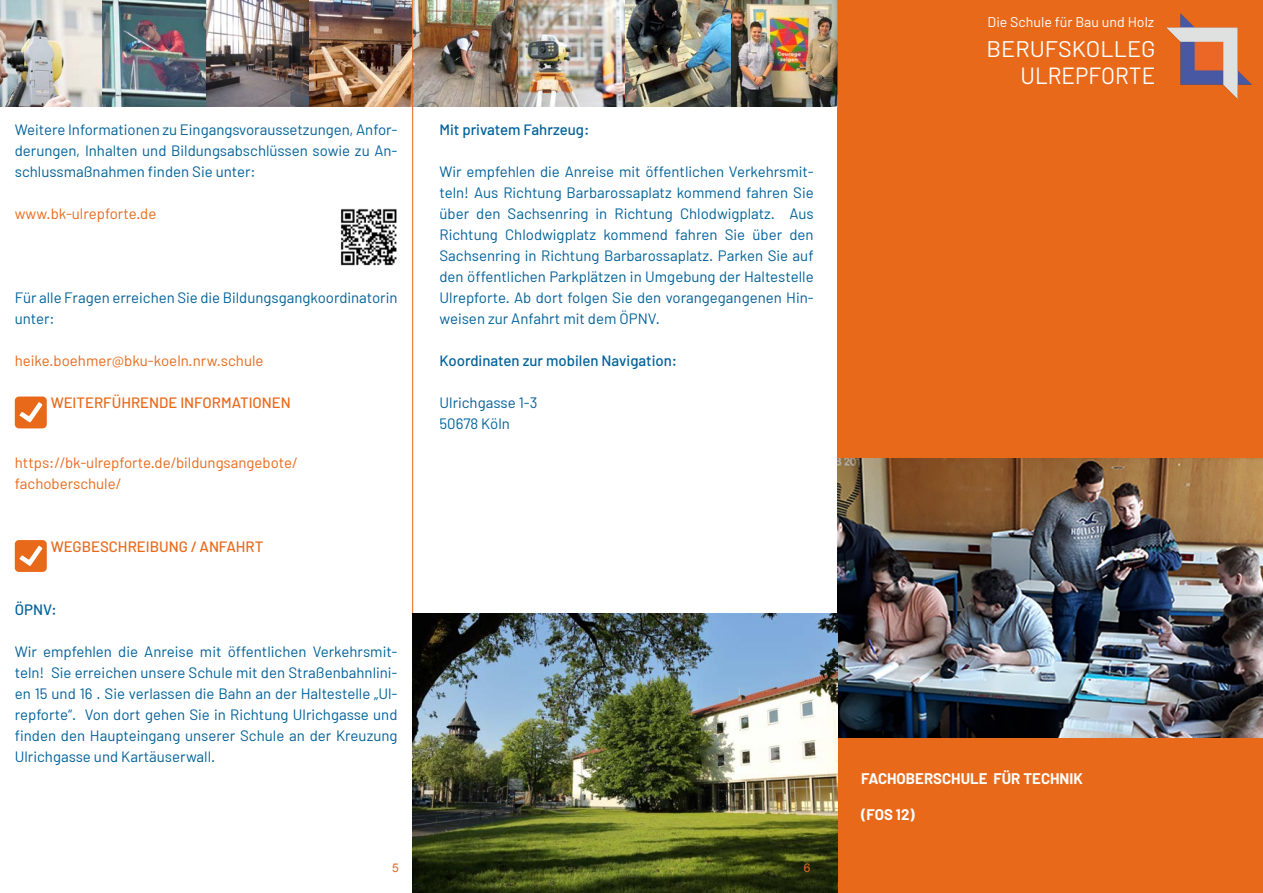
<style>
.page{position:relative;width:1263px;height:893px;background:#fff}
.page>*{position:absolute;margin:0;border:0;box-sizing:border-box;transform-origin:0 0}
.t1{font:23.4px "Barlow";color:#fff;scale:.96 1}
.t2{font:22.5px "Barlow";color:#fff;scale:1.04 1}
.t3{font:15px/21px "Barlow";color:#006199;text-align:justify}
.t4{font:15px/21px "Barlow";color:#e8691a}
.t5{font:500 15px "Barlow";color:#006199}
.t6{font:500 15px "Barlow";color:#e8691a}
.t7{font:700 15px "Barlow";color:#fff}
.t8{font:14.1px "Barlow";color:#fff}
.t9{font:12px "Arial";color:#e8691a}
</style>
<div class="page">
<div style="left:838px;top:0;width:425px;height:893px;background:#e8691a"></div>
<img style="left:0;top:0;width:103px;height:106px">
<img style="left:103px;top:0;width:103px;height:106px">
<img style="left:206px;top:0;width:103px;height:106px">
<img style="left:309px;top:0;width:103px;height:106px">
<img style="left:413px;top:0;width:106px;height:106px">
<img style="left:519px;top:0;width:106px;height:106px">
<img style="left:625px;top:0;width:106px;height:106px">
<img style="left:731px;top:0;width:107px;height:106px">
<img style="left:1167px;top:13px;width:85px;height:85px">
<hr style="left:412px;top:0;width:1px;height:893px;background:#e8691a">
<div style="left:15px;top:396px;width:32px;height:32px;background:#e8691a;border-radius:4px"></div>
<svg style="left:19px;top:402px;width:23px;height:20px"></svg>
<img style="left:340px;top:208px;width:57px;height:58px">
<div style="left:15px;top:540px;width:32px;height:32px;background:#e8691a;border-radius:4px"></div>
<svg style="left:19px;top:545px;width:23px;height:21px"></svg>
<img style="left:838px;top:458px;width:425px;height:280px">
<img style="left:412px;top:614px;width:426px;height:279px">
<p class="t3" style="left:15px;top:119px;width:384px">Weitere Informationen zu Eingangsvoraussetzungen, Anfor&shy;derungen, Inhalten und Bildungsabschlüssen sowie zu An&shy;schlussmaßnahmen finden Sie unter:</p>
<p class="t4" style="left:15px;top:203px;width:143px">www.bk-ulrepforte.de</p>
<p class="t3" style="left:15px;top:287px;width:384px">Für alle Fragen erreichen Sie die Bildungsgangkoordinatorin unter:</p>
<p class="t4" style="left:15px;top:350px;width:250px">heike.boehmer@bku-koeln.nrw.schule</p>
<p class="t6" style="left:51px;top:393px;width:241px">WEITERFÜHRENDE INFORMATIONEN</p>
<p class="t4" style="left:15px;top:452px;width:284px">https://bk-ulrepforte.de/bildungsangebote/ fachoberschule/</p>
<p class="t6" style="left:51px;top:537px;width:214px">WEGBESCHREIBUNG / ANFAHRT</p>
<p class="t5" style="left:15px;top:600px;width:43px">ÖPNV:</p>
<p class="t3" style="left:15px;top:641px;width:384px">Wir empfehlen die Anreise mit öffentlichen Verkehrsmit&shy;teln! Sie erreichen unsere Schule mit den Straßenbahnlini&shy;en 15 und 16 . Sie verlassen die Bahn an der Haltestelle „Ul&shy;repforte“. Von dort gehen Sie in Richtung Ulrichgasse und finden den Haupteingang unserer Schule an der Kreuzung Ulrichgasse und Kartäuserwall.</p>
<p class="t5" style="left:439px;top:120px;width:151px">Mit privatem Fahrzeug:</p>
<p class="t3" style="left:439px;top:161px;width:376px">Wir empfehlen die Anreise mit öffentlichen Verkehrsmit&shy;teln! Aus Richtung Barbarossaplatz kommend fahren Sie über den Sachsenring in Richtung Chlodwigplatz. Aus Richtung Chlodwigplatz kommend fahren Sie über den Sachsenring in Richtung Barbarossaplatz. Parken Sie auf den öffentlichen Parkplätzen in Umgebung der Haltestelle Ulrepforte. Ab dort folgen Sie den vorangegangenen Hin&shy;weisen zur Anfahrt mit dem ÖPNV.</p>
<p class="t5" style="left:439px;top:351px;width:239px">Koordinaten zur mobilen Navigation:</p>
<p class="t3" style="left:439px;top:392px;width:99px">Ulrichgasse 1-3</p>
<p class="t3" style="left:439px;top:413px;width:72px">50678 Köln</p>
<p class="t9" style="left:392px;top:860px;width:8px">5</p>
<p class="t9" style="left:804px;top:860px;width:8px">6</p>
<p class="t8" style="left:988px;top:14px;width:168px">Die Schule für Bau und Holz</p>
<h2 class="t2" style="left:986px;top:35px;width:164px">BERUFSKOLLEG</h2>
<h1 class="t1" style="left:1020px;top:61px;width:142px">ULREPFORTE</h1>
<p class="t7" style="left:861px;top:769px;width:223px">FACHOBERSCHULE FÜR TECHNIK</p>
<p class="t7" style="left:861px;top:805px;width:55px">(FOS 12)</p>
</div>
